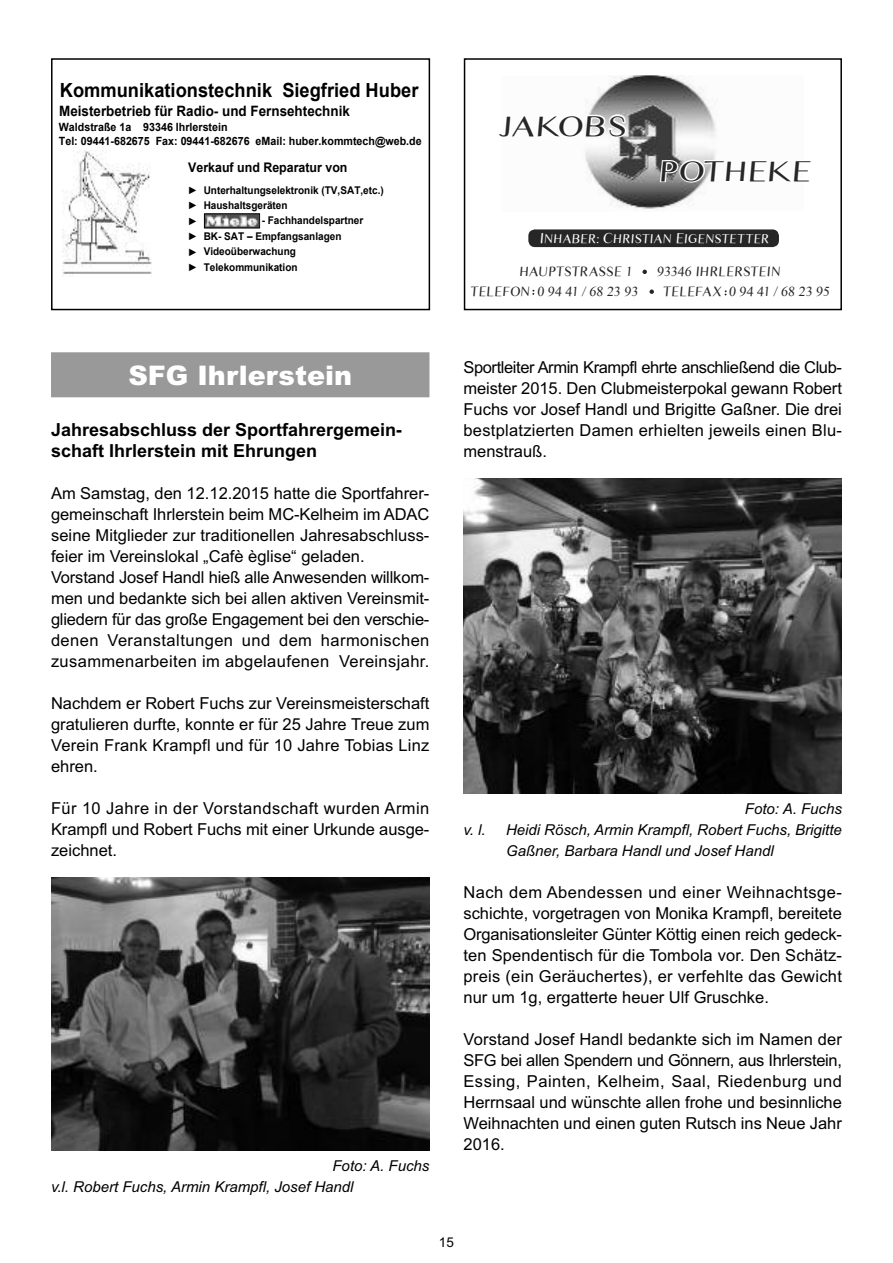
<style>
.page{position:relative;width:893px;height:1263px;background:#fff}
.page>*{position:absolute;margin:0;border:0;box-sizing:border-box;transform-origin:0 0}
.t1{font:29.4px "Times Sans Serif";color:#262626;scale:1.2 1}
.t2{font:900 27px "Arial";color:#fff}
.t3{font:700 19.5px "Arial";color:#000;scale:.94 1}
.t4{font:700 18px/21px "Arial";color:#000}
.t5{font:16.5px/21px "Arial";color:#000;text-align:justify}
.t6{font:italic 15px/21px "Arial";color:#000}
.t7{font:700 14.25px "Arial";color:#000;scale:.94 1}
.t8{font:13.95px "Times Sans Serif";color:#262626}
.t9{font:13.5px "Arial";color:#000}
.t10{font:13.2px "Times Sans Serif";color:#fff}
.t11{font:700 13.2px "Arial";color:#000;scale:.94 1}
.t12{font:700 11.4px/14px "Arial";color:#000;scale:.94 1}
.t13{font:700 10.65px/15.5px "Arial";color:#000;scale:.94 1}
.s1{font-size:14.85px}
</style>
<div class="page">
<div style="left:51px;top:352px;width:378px;height:45px;background:#999"></div>
<img style="left:63px;top:151px;width:88px;height:124px">
<img style="left:206px;top:215px;width:52px;height:11px">
<div style="left:204px;top:213px;width:56px;height:15px;border:1px solid #000"></div>
<div style="left:51px;top:58px;width:379px;height:252px;border:2px solid #000"></div>
<img style="left:585px;top:75px;width:120px;height:135px">
<svg style="left:585px;top:112px;width:43px;height:71px"></svg>
<svg style="left:659px;top:101px;width:57px;height:109px"></svg>
<div style="left:528px;top:229px;width:251px;height:18px;background:#262626;border-radius:7px"></div>
<svg style="left:642px;top:270px;width:5px;height:4px"></svg>
<svg style="left:649px;top:289px;width:5px;height:5px"></svg>
<div style="left:464px;top:58px;width:378px;height:252px;border:2px solid #000"></div>
<img style="left:51px;top:877px;width:378px;height:273px">
<img style="left:463px;top:478px;width:379px;height:315px">
<p class="t3" style="left:60px;top:80px;width:383px">Kommunikationstechnik Siegfried Huber</p>
<p class="t7" style="left:59px;top:103px;width:311px">Meisterbetrieb für Radio- und Fernsehtechnik</p>
<p class="t12" style="left:59px;top:120px;width:388px">Waldstraße 1a 93346 Ihrlerstein<br>Tel: 09441-682675 Fax: 09441-682676 eMail: huber.kommtech@web.de</p>
<p class="t11" style="left:188px;top:160px;width:171px">Verkauf und Reparatur von</p>
<p class="t13" style="left:204px;top:182px;width:193px">Unterhaltungselektronik (TV,SAT,etc.)<br>Haushaltsgeräten</p>
<p class="t13" style="left:204px;top:213px;width:171px;text-indent:58px">- Fachhandelspartner<br>BK- SAT – Empfangsanlagen<br>Videoüberwachung<br>Telekommunikation</p>
<h1 class="t1" style="left:499px;top:109px;width:111px">JAKOBS</h1>
<h1 class="t1" style="left:657px;top:155px;width:133px">POTHEKE</h1>
<p class="t10" style="left:539px;top:231px;width:233px"><span class="s1">I</span>NHABER: <span class="s1">C</span>HRISTIAN <span class="s1">E</span>IGENSTETTER</p>
<p class="t8" style="left:519px;top:264px;width:116px">HAUPTSTRASSE 1</p>
<p class="t8" style="left:657px;top:264px;width:126px">93346 IHRLERSTEIN</p>
<p class="t8" style="left:470px;top:284px;width:171px">TELEFON 0 94 41 / 68 23 93</p>
<p class="t8" style="left:662px;top:284px;width:170px">TELEFAX 0 94 41 / 68 23 95</p>
<h2 class="t2" style="left:128px;top:359px;width:225px">SFG Ihrlerstein</h2>
<p class="t4" style="left:51px;top:420px;width:353px">Jahresabschluss der Sportfahrergemein&shy;schaft Ihrlerstein mit Ehrungen</p>
<p class="t5" style="left:51px;top:483px;width:380px;text-align:left">Am Samstag, den 12.12.2015 hatte die Sportfahrer&shy;gemeinschaft Ihrlerstein beim MC-Kelheim im ADAC seine Mitglieder zur traditionellen Jahresabschluss&shy;feier im Vereinslokal „Cafè èglise“ geladen.<br>Vorstand Josef Handl hieß alle Anwesenden willkom&shy;men und bedankte sich bei allen aktiven Vereinsmit&shy;gliedern für das große Engagement bei den verschie&shy;denen Veranstaltungen und dem harmonischen zusammenarbeiten im abgelaufenen Vereinsjahr.</p>
<p class="t5" style="left:51px;top:693px;width:380px">Nachdem er Robert Fuchs zur Vereinsmeisterschaft gratulieren durfte, konnte er für 25 Jahre Treue zum Verein Frank Krampfl und für 10 Jahre Tobias Linz ehren.</p>
<p class="t5" style="left:51px;top:798px;width:380px">Für 10 Jahre in der Vorstandschaft wurden Armin Krampfl und Robert Fuchs mit einer Urkunde ausge&shy;zeichnet.</p>
<p class="t6" style="left:51px;top:1156px;width:380px;text-indent:281px">Foto: A. Fuchs v.l. Robert Fuchs, Armin Krampfl, Josef Handl</p>
<p class="t5" style="left:463px;top:357px;width:380px">Sportleiter Armin Krampfl ehrte anschließend die Club&shy;meister 2015. Den Clubmeisterpokal gewann Robert Fuchs vor Josef Handl und Brigitte Gaßner. Die drei bestplatzierten Damen erhielten jeweils einen Blu&shy;menstrauß.</p>
<p class="t6" style="left:745px;top:799px;width:98px">Foto: A. Fuchs</p>
<p class="t6" style="left:463px;top:820px;width:24px">v. l.</p>
<p class="t6" style="left:506px;top:820px;width:337px">Heidi Rösch, Armin Krampfl, Robert Fuchs, Brigitte<br>Gaßner, Barbara Handl und Josef Handl</p>
<p class="t5" style="left:463px;top:882px;width:380px">Nach dem Abendessen und einer Weihnachtsge&shy;schichte, vorgetragen von Monika Krampfl, bereitete Organisationsleiter Günter Köttig einen reich gedeck&shy;ten Spendentisch für die Tombola vor. Den Schätz&shy;preis (ein Geräuchertes), er verfehlte das Gewicht nur um 1g, ergatterte heuer Ulf Gruschke.</p>
<p class="t5" style="left:463px;top:1029px;width:380px">Vorstand Josef Handl bedankte sich im Namen der SFG bei allen Spendern und Gönnern, aus Ihrlerstein, Essing, Painten, Kelheim, Saal, Riedenburg und Herrnsaal und wünschte allen frohe und besinnliche Weihnachten und einen guten Rutsch ins Neue Jahr 2016.</p>
<p class="t9" style="left:439px;top:1235px;width:17px">15</p>
</div>
